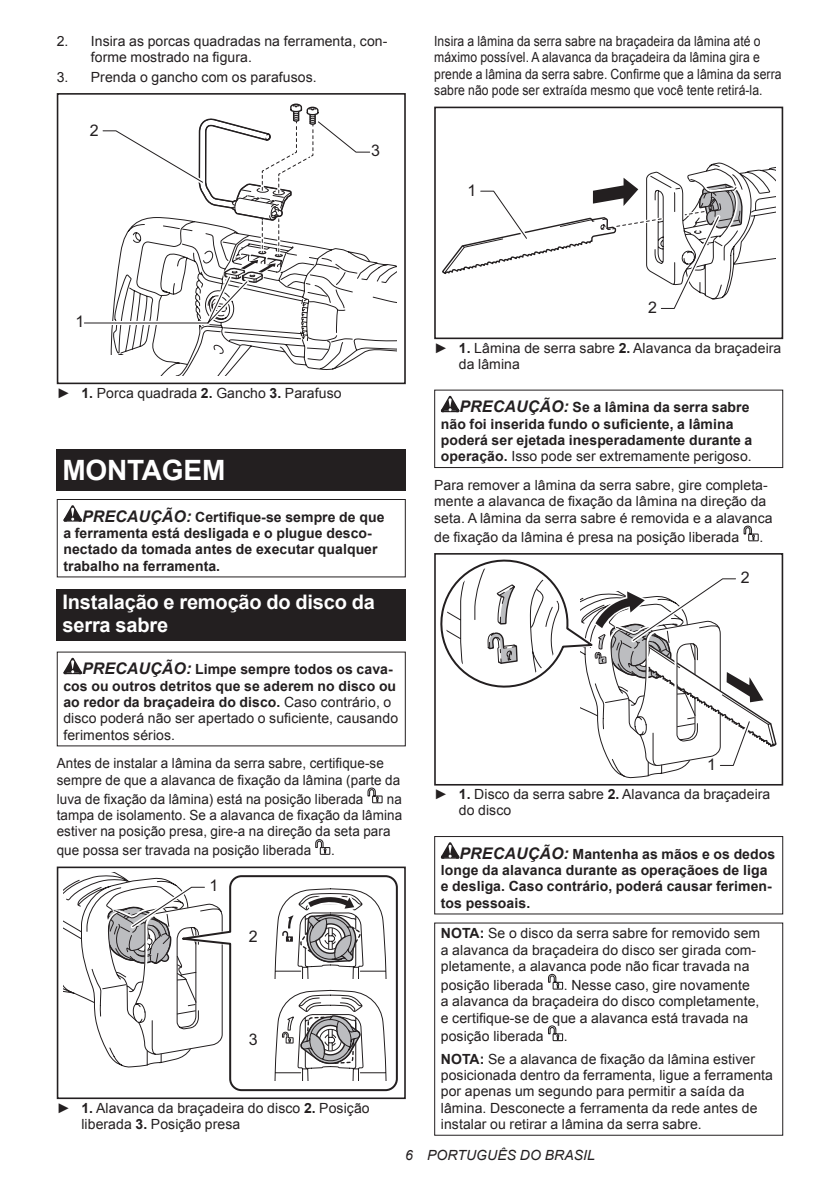
<style>
.page{position:relative;width:840px;height:1191px;background:#fff}
.page>*{position:absolute;margin:0;border:0;box-sizing:border-box;transform-origin:0 0}
.t1{font:700 28px "Arial";letter-spacing:-.01em;color:#fff}
.t2{font:700 20px/23.4px "Arial";letter-spacing:-.01em;color:#fff}
.t3{font:16px "Arial";color:#231f20}
.t4{font:14px/16.4px "Arial";letter-spacing:.005em;color:#231f20}
.t5{font:700 14px/16.4px "Arial";letter-spacing:.005em;color:#231f20}
.t6{font:14px/16.4px "Arial";letter-spacing:.005em;color:#231f20;scale:.96 1}
.t7{font:14px/16.4px "Arial";letter-spacing:.005em;color:#231f20;scale:.87 1}
.t8{font:italic 14px "Arial";letter-spacing:.005em;color:#231f20}
.s1{font-weight:700}
.s2{font-style:italic;font-size:16px}
.s3{font-weight:400}
</style>
<div class="page">
<svg style="left:160px;top:261px;width:236px;height:115px"></svg>
<div style="left:57px;top:93px;width:348px;height:291px;border:2px solid #231f20"></div>
<svg style="left:84px;top:103px;width:289px;height:262px"></svg>
<div style="left:57px;top:450px;width:348px;height:41px;background:#231f20"></div>
<svg style="left:63px;top:505px;width:19px;height:16px"></svg>
<div style="left:57px;top:499px;width:348px;height:78px;border:1px solid #231f20"></div>
<div style="left:57px;top:589px;width:348px;height:51px;background:#231f20"></div>
<svg style="left:63px;top:658px;width:19px;height:16px"></svg>
<svg style="left:367px;top:787px;width:16px;height:16px"></svg>
<svg style="left:315px;top:839px;width:16px;height:16px"></svg>
<svg style="left:223px;top:875px;width:175px;height:217px"></svg>
<svg style="left:274px;top:877px;width:113px;height:203px"></svg>
<div style="left:57px;top:866px;width:348px;height:233px;border:2px solid #231f20"></div>
<svg style="left:63px;top:872px;width:160px;height:195px"></svg>
<div style="left:434px;top:107px;width:348px;height:232px;border:2px solid #231f20"></div>
<svg style="left:444px;top:162px;width:330px;height:147px"></svg>
<svg style="left:440px;top:396px;width:19px;height:16px"></svg>
<div style="left:434px;top:389px;width:348px;height:79px;border:1px solid #231f20"></div>
<svg style="left:743px;top:525px;width:15px;height:16px"></svg>
<div style="left:434px;top:553px;width:348px;height:232px;border:2px solid #231f20"></div>
<svg style="left:434px;top:553px;width:341px;height:225px"></svg>
<svg style="left:440px;top:842px;width:19px;height:16px"></svg>
<div style="left:434px;top:836px;width:348px;height:78px;border:1px solid #231f20"></div>
<svg style="left:548px;top:973px;width:15px;height:17px"></svg>
<svg style="left:548px;top:1025px;width:15px;height:16px"></svg>
<p class="t4" style="left:91px;top:33px;width:298px;text-indent:-34px">2. Insira as porcas quadradas na ferramenta, con&shy;forme mostrado na figura.</p>
<p class="t4" style="left:57px;top:69px;width:261px">3. Prenda o gancho com os parafusos.</p>
<p class="t3" style="left:90px;top:119px;width:10px">2</p>
<p class="t3" style="left:371px;top:139px;width:10px">3</p>
<p class="t7" style="left:434px;top:33px;width:400px">Insira a lâmina da serra sabre na braçadeira da lâmina até o máximo possível. A alavanca da braçadeira da lâmina gira e prende a lâmina da serra sabre. Confirme que a lâmina da serra sabre não pode ser extraída mesmo que você tente retirá-la.</p>
<p class="t3" style="left:467px;top:179px;width:10px">1</p>
<p class="t3" style="left:75px;top:310px;width:10px">1</p>
<p class="t4" style="left:57px;top:385px;width:286px">► <span class="s1">1.</span> Porca quadrada <span class="s1">2.</span> Gancho <span class="s1">3.</span> Parafuso</p>
<h1 class="t1" style="left:62px;top:451px;width:164px">MONTAGEM</h1>
<p class="t5" style="left:63px;top:509px;width:322px;text-indent:19px"><span class="s2">PRECAUÇÃO:</span> Certifique-se sempre de que a ferramenta está desligada e o plugue desco&shy;nectado da tomada antes de executar qualquer trabalho na ferramenta.</p>
<h2 class="t2" style="left:62px;top:590px;width:314px">Instalação e remoção do disco da serra sabre</h2>
<p class="t5" style="left:63px;top:661px;width:336px;text-indent:19px"><span class="s2">PRECAUÇÃO:</span> Limpe sempre todos os cava&shy;cos ou outros detritos que se aderem no disco ou ao redor da braçadeira do disco. <span class="s3">Caso contrário, o disco poderá não ser apertado o suficiente, causando ferimentos sérios.</span></p>
<p class="t6" style="left:57px;top:755px;width:359px">Antes de instalar a lâmina da serra sabre, certifique-se sempre de que a alavanca de fixação da lâmina (parte da</p>
<p class="t6" style="left:57px;top:790px;width:321px">luva de fixação da lâmina) está na posição liberada</p>
<p class="t6" style="left:57px;top:790px;width:361px;text-align:justify;text-indent:330px">na tampa de isolamento. Se a alavanca de fixação da lâmina estiver na posição presa, gire-a na direção da seta para</p>
<p class="t6" style="left:57px;top:842px;width:266px">que possa ser travada na posição liberada</p>
<p class="t6" style="left:331px;top:842px;width:5px">.</p>
<p class="t3" style="left:209px;top:874px;width:10px">1</p>
<p class="t3" style="left:248px;top:925px;width:10px">2</p>
<p class="t3" style="left:248px;top:1028px;width:10px">3</p>
<p class="t4" style="left:81px;top:1099px;width:289px;text-indent:-25px">► <span class="s1">1.</span> Alavanca da braçadeira do disco <span class="s1">2.</span> Posição liberada <span class="s1">3.</span> Posição presa</p>
<p class="t3" style="left:647px;top:296px;width:10px">2</p>
<p class="t4" style="left:458px;top:340px;width:324px;text-indent:-25px">► <span class="s1">1.</span> Lâmina de serra sabre <span class="s1">2.</span> Alavanca da braçadeira da lâmina</p>
<p class="t5" style="left:440px;top:399px;width:313px;text-indent:19px"><span class="s2">PRECAUÇÃO:</span> Se a lâmina da serra sabre não foi inserida fundo o suficiente, a lâmina poderá ser ejetada inesperadamente durante a operação. <span class="s3">Isso pode ser extremamente perigoso.</span></p>
<p class="t4" style="left:434px;top:477px;width:340px">Para remover a lâmina da serra sabre, gire completa&shy;mente a alavanca de fixação da lâmina na direção da seta. A lâmina da serra sabre é removida e a alavanca</p>
<p class="t4" style="left:434px;top:528px;width:306px">de fixação da lâmina é presa na posição liberada</p>
<p class="t4" style="left:759px;top:528px;width:5px">.</p>
<p class="t3" style="left:740px;top:566px;width:10px">2</p>
<p class="t3" style="left:706px;top:753px;width:10px">1</p>
<p class="t4" style="left:458px;top:786px;width:313px;text-indent:-25px">► <span class="s1">1.</span> Disco da serra sabre <span class="s1">2.</span> Alavanca da braçadeira do disco</p>
<p class="t5" style="left:440px;top:846px;width:336px;text-indent:19px"><span class="s2">PRECAUÇÃO:</span> Mantenha as mãos e os dedos longe da alavanca durante as operaçãoes de liga e desliga. Caso contrário, poderá causar ferimen&shy;tos pessoais.</p>
<p class="t4" style="left:440px;top:925px;width:321px"><span class="s1">NOTA:</span> Se o disco da serra sabre for removido sem a alavanca da braçadeira do disco ser girada com&shy;pletamente, a alavanca pode não ficar travada na</p>
<p class="t4" style="left:440px;top:977px;width:104px">posição liberada</p>
<p class="t4" style="left:440px;top:977px;width:320px;text-indent:123px">. Nesse caso, gire novamente a alavanca da braçadeira do disco completamente, e certifique-se de que a alavanca está travada na</p>
<p class="t4" style="left:440px;top:1028px;width:104px">posição liberada</p>
<p class="t4" style="left:440px;top:1025px;width:315px;line-height:22px;text-indent:123px">.<br><span class="s1">NOTA:</span> Se a alavanca de fixação da lâmina estiver</p>
<p class="t4" style="left:440px;top:1067px;width:333px">posicionada dentro da ferramenta, ligue a ferramenta por apenas um segundo para permitir a saída da lâmina. Desconecte a ferramenta da rede antes de instalar ou retirar a lâmina da serra sabre.</p>
<p class="t8" style="left:405px;top:1146px;width:191px">6 PORTUGUÊS DO BRASIL</p>
</div>
